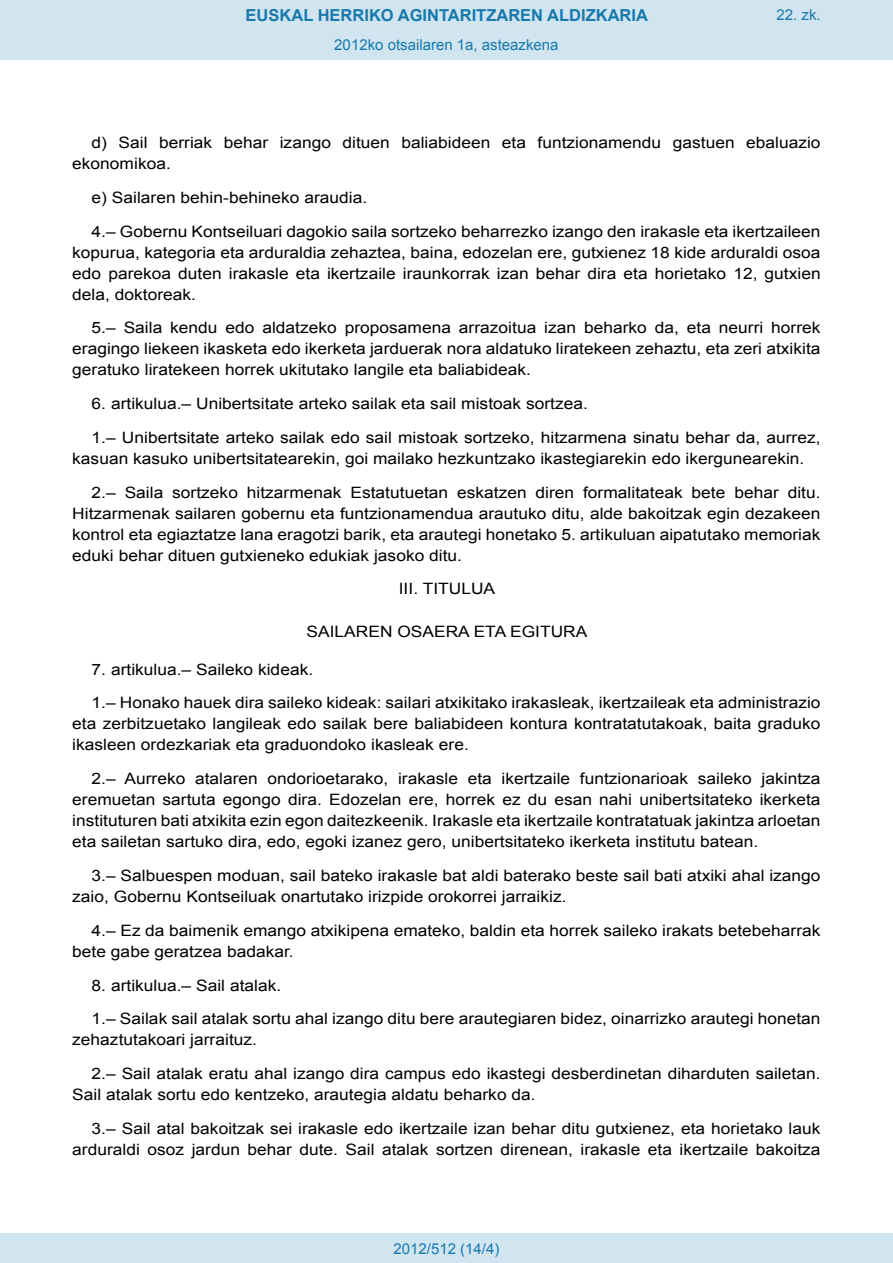
<style>
.page{position:relative;width:893px;height:1263px;background:#fff}
.page>*{position:absolute;margin:0;border:0;box-sizing:border-box;transform-origin:0 0}
.t1{font:700 16.5px "Arial";color:#1879ad}
.BOPVDetalle{font:15.6px/21px "Arial";color:#000;scale:1.11 1}
.BOPVClave{font:15.6px "Arial";color:#000;scale:1.11 1}
.BOPVClaveSin{font:15.6px "Arial";color:#000;scale:1.11 1}
.Paginacion_Centro{font:15px "Arial";color:#1879ad}
</style>
<div class="page">
<div style="left:0;top:0;width:893px;height:60px;background:#d0e5f0"></div>
<div style="left:0;top:1233px;width:893px;height:30px;background:#d0e5f0"></div>
<p class="t1" style="left:246px;top:4px;width:404px">EUSKAL HERRIKO AGINTARITZAREN ALDIZKARIA</p>
<p class="Paginacion_Centro" style="left:334px;top:35px;width:226px">2012ko otsailaren 1a, asteazkena</p>
<p class="Paginacion_Centro" style="left:776px;top:5px;width:46px">22. zk.</p>
<p class="BOPVDetalle" style="left:72px;top:132px;width:676px;text-indent:19px">d) Sail berriak behar izango dituen baliabideen eta funtzionamendu gastuen ebaluazio ekonomikoa.</p>
<p class="BOPVDetalle" style="left:92px;top:187px;width:250px">e) Sailaren behin-behineko araudia.</p>
<p class="BOPVDetalle" style="left:72px;top:221px;width:676px;text-align:justify;text-indent:19px">4.– Gobernu Kontseiluari dagokio saila sortzeko beharrezko izango den irakasle eta ikertzaileen kopurua, kategoria eta arduraldia zehaztea, baina, edozelan ere, gutxienez 18 kide arduraldi osoa edo parekoa duten irakasle eta ikertzaile iraunkorrak izan behar dira eta horietako 12, gutxien dela, doktoreak.</p>
<p class="BOPVDetalle" style="left:72px;top:318px;width:676px;text-align:justify;text-indent:19px">5.– Saila kendu edo aldatzeko proposamena arrazoitua izan beharko da, eta neurri horrek eragingo liekeen ikasketa edo ikerketa jarduerak nora aldatuko liratekeen zehaztu, eta zeri atxikita geratuko liratekeen horrek ukitutako langile eta baliabideak.</p>
<p class="BOPVDetalle" style="left:92px;top:393px;width:449px">6. artikulua.– Unibertsitate arteko sailak eta sail mistoak sortzea.</p>
<p class="BOPVDetalle" style="left:72px;top:427px;width:676px;text-indent:19px">1.– Unibertsitate arteko sailak edo sail mistoak sortzeko, hitzarmena sinatu behar da, aurrez, kasuan kasuko unibertsitatearekin, goi mailako hezkuntzako ikastegiarekin edo ikergunearekin.</p>
<p class="BOPVDetalle" style="left:72px;top:482px;width:676px;text-align:justify;text-indent:19px">2.– Saila sortzeko hitzarmenak Estatutuetan eskatzen diren formalitateak bete behar ditu.<br>Hitzarmenak sailaren gobernu eta funtzionamendua arautuko ditu, alde bakoitzak egin dezakeen kontrol eta egiaztatze lana eragotzi barik, eta arautegi honetako 5. artikuluan aipatutako memoriak eduki behar dituen gutxieneko edukiak jasoko ditu.</p>
<p class="BOPVClaveSin" style="left:399px;top:579px;width:88px">III. TITULUA</p>
<p class="BOPVClave" style="left:307px;top:621px;width:254px">SAILAREN OSAERA ETA EGITURA</p>
<p class="BOPVDetalle" style="left:92px;top:659px;width:201px">7. artikulua.– Saileko kideak.</p>
<p class="BOPVDetalle" style="left:72px;top:693px;width:676px;text-align:justify;text-indent:19px">1.– Honako hauek dira saileko kideak: sailari atxikitako irakasleak, ikertzaileak eta administrazio eta zerbitzuetako langileak edo sailak bere baliabideen kontura kontratatutakoak, baita graduko ikasleen ordezkariak eta graduondoko ikasleak ere.</p>
<p class="BOPVDetalle" style="left:72px;top:768px;width:676px;text-align:justify;text-indent:19px">2.– Aurreko atalaren ondorioetarako, irakasle eta ikertzaile funtzionarioak saileko jakintza eremuetan sartuta egongo dira. Edozelan ere, horrek ez du esan nahi unibertsitateko ikerketa instituturen bati atxikita ezin egon daitezkeenik. Irakasle eta ikertzaile kontratatuak jakintza arloetan eta sailetan sartuko dira, edo, egoki izanez gero, unibertsitateko ikerketa institutu batean.</p>
<p class="BOPVDetalle" style="left:72px;top:865px;width:676px;text-indent:19px">3.– Salbuespen moduan, sail bateko irakasle bat aldi baterako beste sail bati atxiki ahal izango zaio, Gobernu Kontseiluak onartutako irizpide orokorrei jarraikiz.</p>
<p class="BOPVDetalle" style="left:72px;top:920px;width:675px;text-indent:19px">4.– Ez da baimenik emango atxikipena emateko, baldin eta horrek saileko irakats betebeharrak bete gabe geratzea badakar.</p>
<p class="BOPVDetalle" style="left:92px;top:975px;width:172px">8. artikulua.– Sail atalak.</p>
<p class="BOPVDetalle" style="left:72px;top:1008px;width:676px;text-indent:19px">1.– Sailak sail atalak sortu ahal izango ditu bere arautegiaren bidez, oinarrizko arautegi honetan zehaztutakoari jarraituz.</p>
<p class="BOPVDetalle" style="left:72px;top:1063px;width:676px;text-indent:19px">2.– Sail atalak eratu ahal izango dira campus edo ikastegi desberdinetan diharduten sailetan.<br>Sail atalak sortu edo kentzeko, arautegia aldatu beharko da.</p>
<p class="BOPVDetalle" style="left:72px;top:1118px;width:676px;text-align:right">3.– Sail atal bakoitzak sei irakasle edo ikertzaile izan behar ditu gutxienez, eta horietako lauk arduraldi osoz jardun behar dute. Sail atalak sortzen direnean, irakasle eta ikertzaile bakoitza</p>
<p class="Paginacion_Centro" style="left:393px;top:1238px;width:107px">2012/512 (14/4)</p>
</div>
